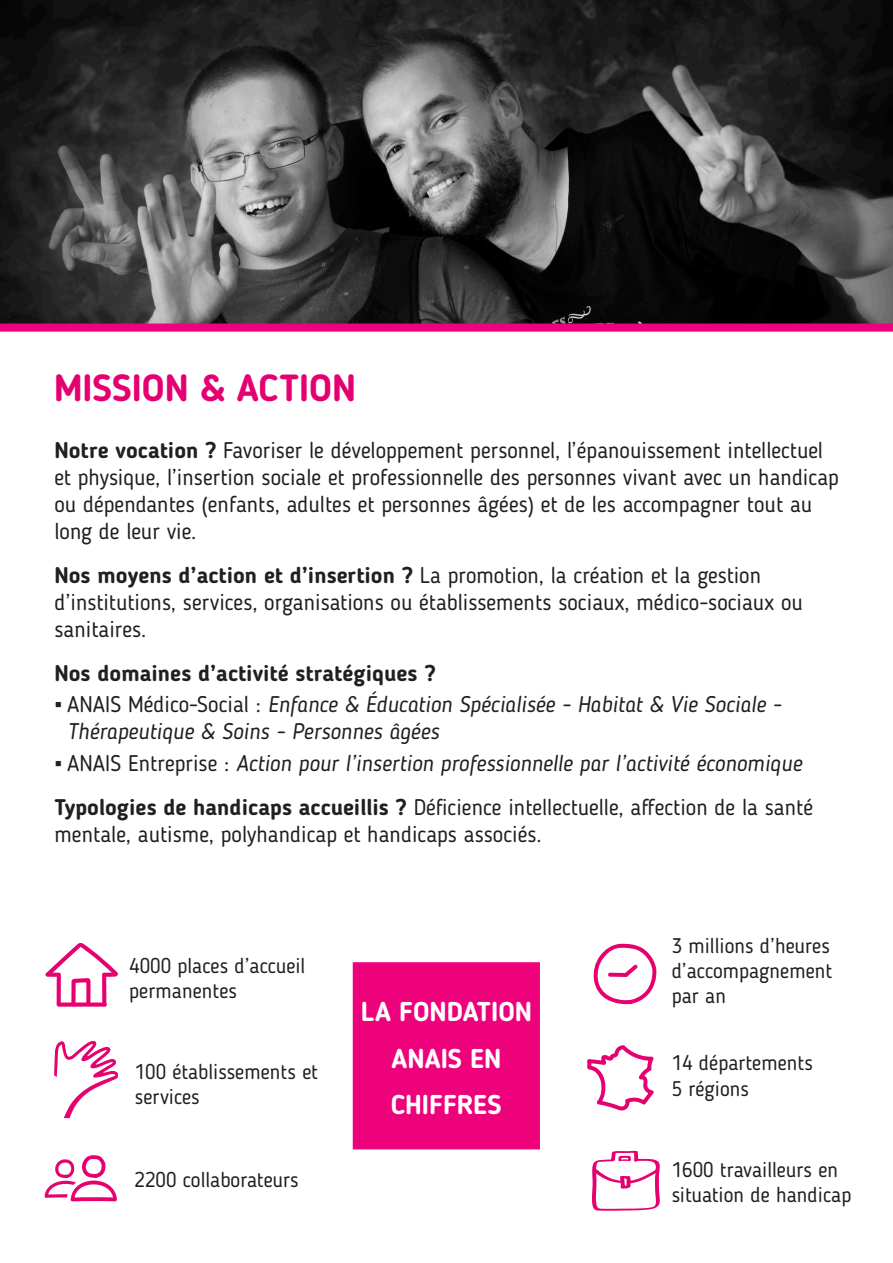
<style>
.page{position:relative;width:893px;height:1263px;background:#fff}
.page>*{position:absolute;margin:0;border:0;box-sizing:border-box;transform-origin:0 0}
.t1{font:700 37.5px "Blogger Sans";color:#e50071}
.t2{font:700 27px/46.5px "Blogger Sans";color:#fff;text-align:center}
.t3{font:22.5px/27px "Blogger Sans";color:#231f20}
.t4{font:italic 22.5px/27px "Blogger Sans";color:#231f20}
.t5{font:700 22.5px "Blogger Sans";color:#231f20}
.t6{font:21px/25.2px "Blogger Sans";color:#231f20}
.s1{font-weight:700}
.s2{font-family:"Arial";font-style:normal}
.s3{font-style:normal}
</style>
<div class="page">
<img style="left:0;top:0;width:893px;height:323px">
<div style="left:0;top:323px;width:893px;height:9px;background:#ed027c"></div>
<div style="left:353px;top:962px;width:187px;height:187px;background:#ed027c;border:1px solid #ed027c"></div>
<svg style="left:593px;top:944px;width:64px;height:60px"></svg>
<svg style="left:592px;top:1150px;width:68px;height:61px"></svg>
<svg style="left:44px;top:1155px;width:73px;height:47px"></svg>
<svg style="left:45px;top:943px;width:73px;height:64px"></svg>
<svg style="left:54px;top:1041px;width:64px;height:77px"></svg>
<svg style="left:587px;top:1045px;width:67px;height:66px"></svg>
<p class="t1" style="left:54px;top:366px;width:304px">MISSION &amp; ACTION</p>
<p class="t3" style="left:54px;top:437px;width:786px"><span class="s1">Notre vocation ?</span> Favoriser le développement personnel, l’épanouissement intellectuel et physique, l’insertion sociale et professionnelle des personnes vivant avec un handicap ou dépendantes (enfants, adultes et personnes âgées) et de les accompagner tout au long de leur vie.</p>
<p class="t3" style="left:54px;top:562px;width:750px"><span class="s1">Nos moyens d’action et d’insertion ?</span> La promotion, la création et la gestion d’institutions, services, organisations ou établissements sociaux, médico-sociaux ou sanitaires.</p>
<p class="t5" style="left:54px;top:660px;width:383px">Nos domaines d’activité stratégiques ?</p>
<p class="t4" style="left:67px;top:691px;width:716px;text-indent:-13px"><span class="s2">▪</span> <span class="s3">ANAIS Médico-Social :</span> Enfance &amp; Éducation Spécialisée - Habitat &amp; Vie Sociale -<br>Thérapeutique &amp; Soins - Personnes âgées</p>
<p class="t4" style="left:54px;top:749px;width:749px"><span class="s2">▪</span> <span class="s3">ANAIS Entreprise :</span> Action pour l’insertion professionnelle par l’activité économique</p>
<p class="t3" style="left:54px;top:793px;width:760px"><span class="s1">Typologies de handicaps accueillis ?</span> Déficience intellectuelle, affection de la santé mentale, autisme, polyhandicap et handicaps associés.</p>
<p class="t6" style="left:129px;top:953px;width:178px">4000 places d’accueil permanentes</p>
<p class="t6" style="left:135px;top:1059px;width:185px">100 établissements et services</p>
<p class="t2" style="left:361px;top:988px;width:173px">LA FONDATION<br>ANAIS EN<br>CHIFFRES</p>
<p class="t6" style="left:672px;top:933px;width:162px;text-align:justify">3 millions d’heures d’accompagnement par an</p>
<p class="t6" style="left:672px;top:1050px;width:143px">14 départements</p>
<p class="t6" style="left:672px;top:1075px;width:79px">5 régions</p>
<p class="t6" style="left:135px;top:1167px;width:166px">2200 collaborateurs</p>
<p class="t6" style="left:672px;top:1157px;width:181px">1600 travailleurs en situation de handicap</p>
</div>
